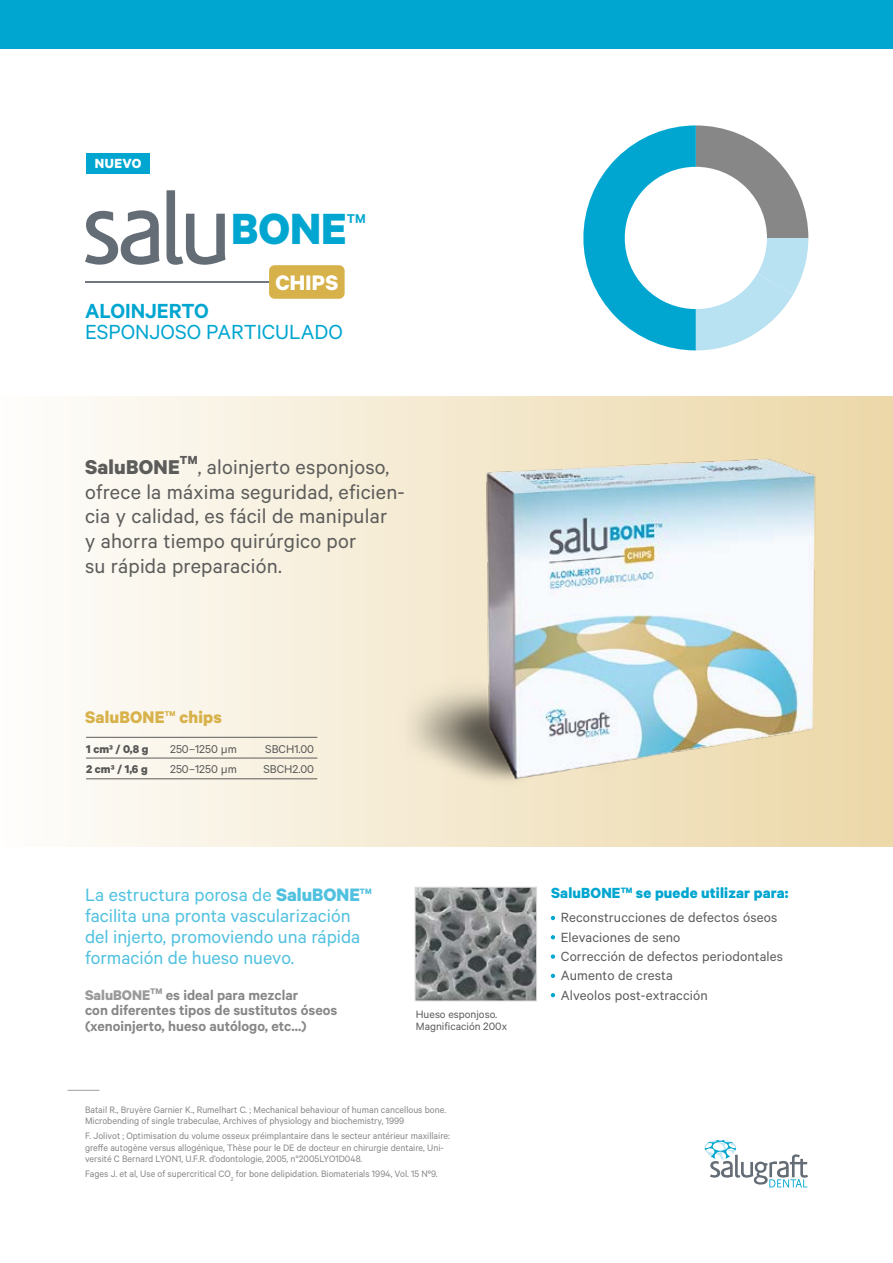
<style>
.page{position:relative;width:893px;height:1263px;background:#fff}
.page>*{position:absolute;margin:0;border:0;box-sizing:border-box;transform-origin:0 0}
.t1{font:700 49.2px "Calibre";color:#00a6d0}
.t2{font:700 23.7px "Calibre";letter-spacing:.01em;color:#fff}
.t3{font:22.95px "Calibre";color:#00a6d0}
.t4{font:600 22.95px "Calibre";color:#00a6d0}
.t5{font:22.5px/24.8px "Calibre";letter-spacing:.01em;color:#5c5c5b}
.t6{font:20.25px/21px "Calibre";color:#51c1e0}
.t7{font:700 18.9px "Calibre";letter-spacing:.01em;color:#d7b14a}
.t8{font:700 16.5px "Calibre";letter-spacing:.01em;color:#00a6d0}
.t9{font:600 15.75px/15.8px "Calibre";color:#878787}
.t10{font:15px/19.4px "Calibre";letter-spacing:.01em;color:#5c5c5b}
.t11{font:700 14.85px "Calibre";letter-spacing:.03em;color:#fff}
.t12{font:600 14.25px "Calibre";color:#00a6d0}
.t13{font:12.75px "Calibre";color:#575756}
.t14{font:700 12.75px "Calibre";color:#575756}
.t15{font:12px/12px "Calibre";color:#5c5c5b}
.t16{font:10.5px/11.2px "Calibre";color:#878787}
.t17{font:700 8.7px "Calibre";color:#51c1e0}
.t18{font:700 7.8px "Calibre";color:#d7b14a}
.s1{font-weight:700}
.s2{font-family:"Exo 2";font-size:11.7px}
.s3{font-weight:700;color:#9b9a9a}
</style>
<div class="page">
<div style="left:0;top:396px;width:893px;height:451px;background:linear-gradient(to right,#fefdfb,#ecd7a7)"></div>
<div style="left:0;top:0;width:893px;height:49px;background:#00a6d0"></div>
<svg style="left:705px;top:1140px;width:103px;height:47px"></svg>
<div style="left:86px;top:153px;width:64px;height:20px;background:#00a6d0"></div>
<svg style="left:167px;top:190px;width:58px;height:75px"></svg>
<svg style="left:85px;top:210px;width:74px;height:55px"></svg>
<hr style="left:85px;top:281px;width:200px;height:2px;background:#646c76">
<div style="left:269px;top:265px;width:76px;height:34px;background:#d7b14a;border-radius:6px"></div>
<svg style="left:583px;top:125px;width:225px;height:225px"></svg>
<img style="left:376px;top:443px;width:474px;height:363px">
<img style="left:417px;top:889px;width:118px;height:110px">
<div style="left:415px;top:887px;width:122px;height:114px;border:1px solid #dadada"></div>
<svg style="left:551px;top:916px;width:4px;height:4px"></svg>
<svg style="left:551px;top:935px;width:4px;height:4px"></svg>
<svg style="left:551px;top:955px;width:4px;height:3px"></svg>
<svg style="left:551px;top:974px;width:4px;height:4px"></svg>
<svg style="left:551px;top:993px;width:4px;height:4px"></svg>
<hr style="left:86px;top:737px;width:231px;height:1px;background:#5c5c5b">
<hr style="left:86px;top:758px;width:231px;height:1px;background:#5c5c5b">
<hr style="left:86px;top:778px;width:231px;height:1px;background:#5c5c5b">
<hr style="left:68px;top:1090px;width:31px;height:1px;background:#9d9d9c">
<h3 class="t11" style="left:95px;top:154px;width:48px">NUEVO</h3>
<h1 class="t1" style="left:231px;top:199px;width:117px">BONE</h1>
<h3 class="t12" style="left:347px;top:210px;width:20px">TM</h3>
<h2 class="t2" style="left:275px;top:268px;width:64px">CHIPS</h2>
<h3 class="t4" style="left:85px;top:297px;width:125px">ALOINJERTO</h3>
<h3 class="t3" style="left:85px;top:319px;width:259px">ESPONJOSO PARTICULADO</h3>
<h3 class="t5" style="left:85px;top:454px;width:321px"><span class="s1">SaluBONE</span><sup>TM</sup>, aloinjerto esponjoso, ofrece la máxima seguridad, eficien&shy;cia y calidad, es fácil de manipular<br>y ahorra tiempo quirúrgico por<br>su rápida preparación.</h3>
<h3 class="t7" style="left:85px;top:705px;width:81px">SaluBONE</h3>
<p class="t18" style="left:165px;top:709px;width:12px">TM</p>
<h3 class="t7" style="left:179px;top:705px;width:44px">chips</h3>
<p class="t14" style="left:86px;top:741px;width:64px">1 cm³ / 0,8 g</p>
<p class="t13" style="left:170px;top:741px;width:68px">250–1250 <span class="s2">μ</span>m</p>
<p class="t13" style="left:265px;top:741px;width:50px">SBCH1.00</p>
<p class="t14" style="left:86px;top:762px;width:63px">2 cm³ / 1,6 g</p>
<p class="t13" style="left:170px;top:762px;width:68px">250–1250 <span class="s2">μ</span>m</p>
<p class="t13" style="left:263px;top:762px;width:52px">SBCH2.00</p>
<h3 class="t6" style="left:85px;top:883px;width:276px">La estructura porosa de <span class="s1">SaluBONE</span></h3>
<p class="t17" style="left:360px;top:886px;width:13px">TM</p>
<h3 class="t6" style="left:85px;top:904px;width:277px">facilita una pronta vascularización del injerto, promoviendo una rápida formación de hueso nuevo.</h3>
<h3 class="t9" style="left:85px;top:986px;width:254px"><span class="s3">SaluBONE</span><sup>TM</sup> es ideal para mezclar<br>con diferentes tipos de sustitutos óseos (xenoinjerto, hueso autólogo, etc...)</h3>
<p class="t15" style="left:416px;top:1008px;width:93px">Hueso esponjoso.<br>Magnificación 200x</p>
<p class="t16" style="left:85px;top:1103px;width:363px">Batail R., Bruyère Garnier K., Rumelhart C. ; Mechanical behaviour of human cancellous bone.<br>Microbending of single trabeculae, Archives of physiology and biochemistry, 1999</p>
<p class="t16" style="left:85px;top:1130px;width:366px">F. Jolivot ; Optimisation du volume osseux préimplantaire dans le secteur antérieur maxillaire: greffe autogène versus allogénique, Thèse pour le DE de docteur en chirurgie dentaire, Uni&shy;versité C Bernard LYON1, U.F.R. d’odontologie, 2005, n°2005LYO1D048.</p>
<p class="t16" style="left:85px;top:1168px;width:354px">Fages J. et al, Use of supercritical CO<sub>2</sub> for bone delipidation. Biomaterials 1994, Vol. 15 Nº9.</p>
<h3 class="t8" style="left:551px;top:882px;width:239px">SaluBONE<sup>TM</sup> se puede utilizar para:</h3>
<h3 class="t10" style="left:561px;top:907px;width:224px">Reconstrucciones de defectos óseos<br>Elevaciones de seno<br>Corrección de defectos periodontales<br>Aumento de cresta<br>Alveolos post-extracción</h3>
</div>
